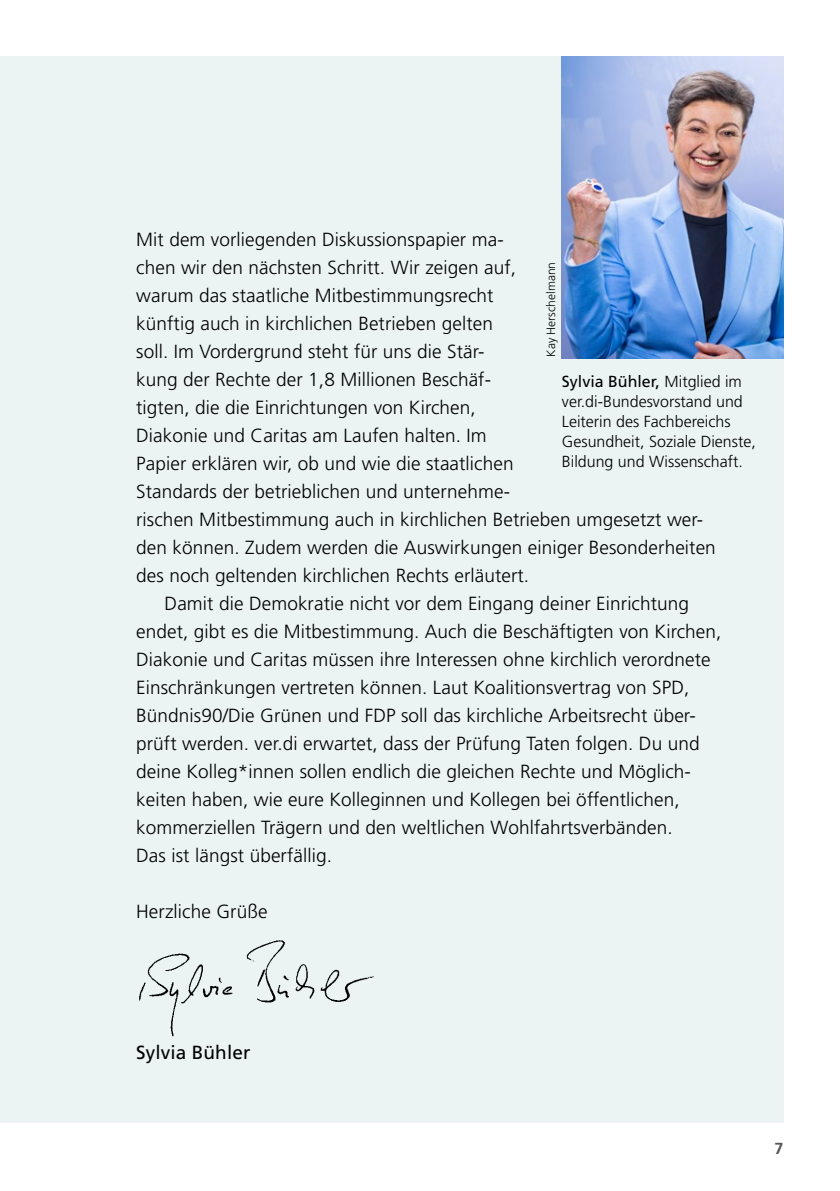
<style>
.page{position:relative;width:840px;height:1191px;background:#fff}
.page>*{position:absolute;margin:0;border:0;box-sizing:border-box;transform-origin:0 0}
.t1{font:300 19px/28px "Frutiger LT Std";letter-spacing:.005em;color:#000}
.t2{font:19px "Frutiger LT Pro";letter-spacing:.005em;color:#000}
.t3{font:300 16px/20px "Frutiger LT Std";color:#000}
.t4{font:16px "Frutiger LT Pro";color:#000}
.t5{font:700 16px "Frutiger LT Pro";color:#565656}
.t6{font:300 12px "Frutiger LT Std";color:#000}
.s1{font-family:"Frutiger LT Std";font-weight:300}
</style>
<div class="page">
<div style="left:0;top:57px;width:782px;height:1066px;background:#ecf3f3"></div>
<img style="left:561px;top:57px;width:221px;height:301px">
<img style="left:139px;top:940px;width:235px;height:97px">
<p class="t1" style="left:136px;top:226px;width:581px">Mit dem vorliegenden Diskussionspapier ma-<br>chen wir den nächsten Schritt. Wir zeigen auf,<br>warum das staatliche Mitbestimmungsrecht<br>künftig auch in kirchlichen Betrieben gelten<br>soll. Im Vordergrund steht für uns die Stär-<br>kung der Rechte der 1,8 Millionen Beschäf-<br>tigten, die die Einrichtungen von Kirchen,<br>Diakonie und Caritas am Laufen halten. Im<br>Papier erklären wir, ob und wie die staatlichen<br>Standards der betrieblichen und unternehme-<br>rischen Mitbestimmung auch in kirchlichen Betrieben umgesetzt wer&shy;den können. Zudem werden die Auswirkungen einiger Besonderheiten des noch geltenden kirchlichen Rechts erläutert.</p>
<p class="t1" style="left:136px;top:590px;width:586px;text-indent:28px">Damit die Demokratie nicht vor dem Eingang deiner Einrichtung endet, gibt es die Mitbestimmung. Auch die Beschäftigten von Kirchen, Diakonie und Caritas müssen ihre Interessen ohne kirchlich verordnete Einschränkungen vertreten können. Laut Koalitionsvertrag von SPD, Bündnis90/Die Grünen und FDP soll das kirchliche Arbeitsrecht über&shy;prüft werden. ver.di erwartet, dass der Prüfung Taten folgen. Du und deine Kolleg*innen sollen endlich die gleichen Rechte und Möglich&shy;keiten haben, wie eure Kolleginnen und Kollegen bei öffentlichen, kommerziellen Trägern und den weltlichen Wohlfahrtsverbänden.<br>Das ist längst überfällig.</p>
<p class="t1" style="left:136px;top:898px;width:133px">Herzliche Grüße</p>
<p class="t6" style="left:544px;top:357px;width:96px;rotate:-90deg">Kay Herschelmann</p>
<p class="t4" style="left:561px;top:372px;width:181px">Sylvia Bühler, <span class="s1">Mitglied im</span></p>
<p class="t3" style="left:561px;top:392px;width:195px">ver.di-Bundesvorstand und<br>Leiterin des Fachbereichs<br>Gesundheit, Soziale Dienste,<br>Bildung und Wissenschaft.</p>
<p class="t2" style="left:136px;top:1040px;width:116px">Sylvia Bühler</p>
<p class="t5" style="left:773px;top:1139px;width:10px">7</p>
</div>
